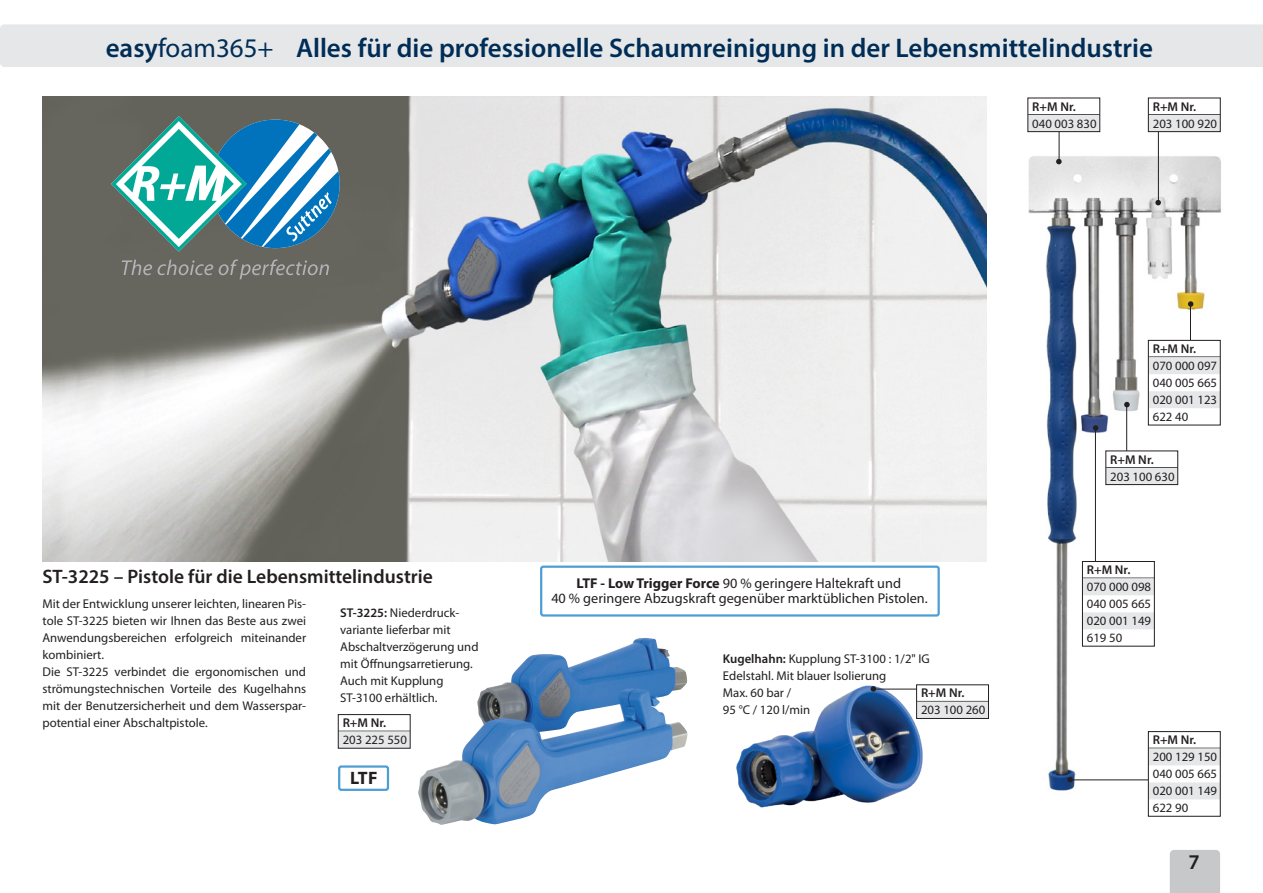
<style>
.page{position:relative;width:1263px;height:893px;background:#fff}
.page>*{position:absolute;margin:0;border:0;box-sizing:border-box;transform-origin:0 0}
.t1{font:600 27px "Myriad Pro";color:#002d56}
.t2{font:600 21px "Myriad Pro";color:#231f20}
._2014_AT_-_Master_-_9{font:600 19.5px "Myriad Pro";color:#231f20}
._2014_-_LFT_-_12{font:700 18px "Myriad Pro";color:#231f20}
._2014_-_LTF_-_9_5{font:14.25px/15.8px "Myriad Pro";color:#231f20;text-align:center}
._2014_AT_-_Master{font:12.75px/17px "Myriad Pro";color:#231f20}
.T_master_b{font:12.75px "Myriad Pro";color:#231f20}
.T_master_a{font:600 12.75px "Myriad Pro";letter-spacing:.005em;color:#231f20}
.T_master_c{font:12.75px "Myriad Pro";color:#231f20}
.s1{font-weight:400}
.s2{font-weight:600}
.s3{font-weight:700}
</style>
<div class="page">
<div style="left:1170px;top:850px;width:50px;height:43px;background:#c7c8ca"></div>
<div style="left:1px;top:24px;width:1262px;height:43px;background:#e6e7e9"></div>
<img style="left:0;top:0;width:1px;height:893px">
<img style="left:1028px;top:145px;width:193px;height:654px">
<img style="left:43px;top:96px;width:943px;height:465px">
<hr style="left:1072px;top:780px;width:80px;height:1px;background:#231f20">
<svg style="left:1067px;top:777px;width:6px;height:5px"></svg>
<hr style="left:1095px;top:430px;width:1px;height:141px;background:#231f20">
<svg style="left:1093px;top:425px;width:5px;height:6px"></svg>
<hr style="left:1190px;top:306px;width:1px;height:43px;background:#231f20">
<svg style="left:1188px;top:301px;width:5px;height:6px"></svg>
<hr style="left:1126px;top:407px;width:1px;height:52px;background:#231f20">
<svg style="left:1124px;top:402px;width:6px;height:5px"></svg>
<div style="left:1148px;top:732px;width:72px;height:84px;background:#fff"></div>
<div style="left:1148px;top:748px;width:72px;height:17px;background:#e6e7e9"></div>
<div style="left:1148px;top:782px;width:72px;height:17px;background:#e6e7e9"></div>
<div style="left:1148px;top:731px;width:72px;height:85px;border:1px solid #231f20"></div>
<div style="left:1082px;top:561px;width:72px;height:85px;background:#fff"></div>
<div style="left:1083px;top:578px;width:71px;height:17px;background:#e6e7e9"></div>
<div style="left:1083px;top:612px;width:71px;height:17px;background:#e6e7e9"></div>
<div style="left:1082px;top:561px;width:72px;height:85px;border:1px solid #231f20"></div>
<div style="left:1106px;top:451px;width:72px;height:34px;background:#fff"></div>
<hr style="left:1106px;top:467px;width:71px;height:1px;background:#231f20">
<div style="left:1106px;top:468px;width:71px;height:17px;background:#e6e7e9"></div>
<div style="left:1106px;top:451px;width:72px;height:34px;border:1px solid #231f20"></div>
<div style="left:1148px;top:340px;width:72px;height:85px;background:#fff"></div>
<div style="left:1148px;top:357px;width:72px;height:17px;background:#e6e7e9"></div>
<div style="left:1148px;top:391px;width:72px;height:17px;background:#e6e7e9"></div>
<div style="left:1148px;top:340px;width:72px;height:85px;border:1px solid #231f20"></div>
<hr style="left:1158px;top:130px;width:1px;height:71px;background:#231f20">
<svg style="left:1056px;top:132px;width:6px;height:32px"></svg>
<svg style="left:1155px;top:200px;width:6px;height:5px"></svg>
<hr style="left:1028px;top:114px;width:71px;height:1px;background:#231f20">
<div style="left:1028px;top:115px;width:71px;height:17px;background:#e6e7e9"></div>
<div style="left:1028px;top:98px;width:72px;height:34px;border:1px solid #231f20"></div>
<hr style="left:1148px;top:114px;width:72px;height:1px;background:#231f20">
<div style="left:1148px;top:115px;width:72px;height:17px;background:#e6e7e9"></div>
<div style="left:1148px;top:98px;width:72px;height:34px;border:1px solid #231f20"></div>
<img style="left:418px;top:638px;width:269px;height:187px">
<div style="left:338px;top:731px;width:72px;height:17px;background:#e6e7e9"></div>
<div style="left:338px;top:714px;width:72px;height:34px;border:1px solid #231f20"></div>
<div style="left:338px;top:765px;width:51px;height:26px;border:2px solid #4e9ed6;border-radius:2px"></div>
<img style="left:736px;top:684px;width:192px;height:124px">
<hr style="left:875px;top:689px;width:74px;height:1px;background:#231f20">
<svg style="left:871px;top:686px;width:5px;height:6px"></svg>
<div style="left:916px;top:685px;width:72px;height:33px;background:#fff"></div>
<hr style="left:917px;top:701px;width:71px;height:1px;background:#231f20">
<div style="left:917px;top:702px;width:71px;height:17px;background:#e6e7e9"></div>
<div style="left:916px;top:685px;width:73px;height:34px;border:1px solid #231f20"></div>
<div style="left:540px;top:566px;width:400px;height:51px;border:2px solid #4e9ed6;border-radius:2px"></div>
<svg style="left:111px;top:116px;width:229px;height:136px"></svg>
<svg style="left:122px;top:260px;width:30px;height:15px"></svg>
<svg style="left:158px;top:260px;width:55px;height:15px"></svg>
<svg style="left:219px;top:259px;width:110px;height:20px;background:#757570"></svg>
<h1 class="t1" style="left:106px;top:31px;width:1049px">easy<span class="s1">foam365+</span> Alles für die professionelle Schaumreinigung in der Lebensmittelindustrie</h1>
<p class="T_master_a" style="left:1032px;top:98px;width:45px">R+M Nr.</p>
<p class="T_master_b" style="left:1032px;top:116px;width:66px">040 003 830</p>
<p class="T_master_a" style="left:1153px;top:98px;width:45px">R+M Nr.</p>
<p class="T_master_b" style="left:1153px;top:116px;width:66px">203 100 920</p>
<p class="_2014_AT_-_Master_-_9" style="left:43px;top:564px;width:392px">ST-3225 – Pistole für die Lebensmittelindustrie</p>
<p class="_2014_AT_-_Master" style="left:43px;top:596px;width:265px;text-align:justify">Mit der Entwicklung unserer leichten, linearen Pis&shy;tole ST-3225 bieten wir Ihnen das Beste aus zwei Anwendungsbereichen erfolgreich miteinander kombiniert.</p>
<p class="_2014_AT_-_Master" style="left:43px;top:664px;width:265px;text-align:justify">Die ST-3225 verbindet die ergonomischen und strömungstechnischen Vorteile des Kugelhahns mit der Benutzersicherheit und dem Wasserspar&shy;potential einer Abschaltpistole.</p>
<p class="_2014_AT_-_Master" style="left:340px;top:604px;width:140px"><span class="s2">ST-3225:</span> Niederdruck&shy;variante lieferbar mit<br>Abschaltverzögerung und mit Öffnungsarretierung.<br>Auch mit Kupplung<br>ST-3100 erhältlich.</p>
<p class="T_master_a" style="left:343px;top:715px;width:45px">R+M Nr.</p>
<p class="T_master_b" style="left:343px;top:733px;width:66px">203 225 550</p>
<p class="_2014_-_LFT_-_12" style="left:350px;top:766px;width:29px">LTF</p>
<p class="_2014_-_LTF_-_9_5" style="left:551px;top:575px;width:378px"><span class="s3">LTF - Low Trigger Force</span> 90 % geringere Haltekraft und<br>40 % geringere Abzugskraft gegenüber marktüblichen Pistolen.</p>
<p class="_2014_AT_-_Master" style="left:723px;top:651px;width:208px"><span class="s2">Kugelhahn:</span> Kupplung ST-3100 : 1/2" IG<br>Edelstahl. Mit blauer Isolierung</p>
<p class="_2014_AT_-_Master" style="left:723px;top:685px;width:89px">Max. 60 bar /<br>95 °C / 120 l/min</p>
<p class="T_master_a" style="left:921px;top:685px;width:45px">R+M Nr.</p>
<p class="T_master_b" style="left:921px;top:703px;width:66px">203 100 260</p>
<p class="T_master_a" style="left:1153px;top:341px;width:45px">R+M Nr.</p>
<p class="T_master_b" style="left:1153px;top:359px;width:66px">070 000 097</p>
<p class="T_master_c" style="left:1153px;top:376px;width:66px">040 005 665</p>
<p class="T_master_b" style="left:1153px;top:393px;width:66px">020 001 123</p>
<p class="T_master_c" style="left:1153px;top:410px;width:37px">622 40</p>
<p class="T_master_a" style="left:1110px;top:451px;width:45px">R+M Nr.</p>
<p class="T_master_b" style="left:1110px;top:469px;width:66px">203 100 630</p>
<p class="T_master_a" style="left:1087px;top:562px;width:45px">R+M Nr.</p>
<p class="T_master_b" style="left:1087px;top:580px;width:66px">070 000 098</p>
<p class="T_master_c" style="left:1087px;top:597px;width:66px">040 005 665</p>
<p class="T_master_b" style="left:1087px;top:614px;width:66px">020 001 149</p>
<p class="T_master_c" style="left:1087px;top:631px;width:37px">619 50</p>
<p class="T_master_a" style="left:1153px;top:732px;width:45px">R+M Nr.</p>
<p class="T_master_b" style="left:1153px;top:750px;width:66px">200 129 150</p>
<p class="T_master_c" style="left:1153px;top:767px;width:66px">040 005 665</p>
<p class="T_master_b" style="left:1153px;top:784px;width:66px">020 001 149</p>
<p class="T_master_c" style="left:1153px;top:801px;width:37px">622 90</p>
<h2 class="t2" style="left:1188px;top:848px;width:13px">7</h2>
</div>
